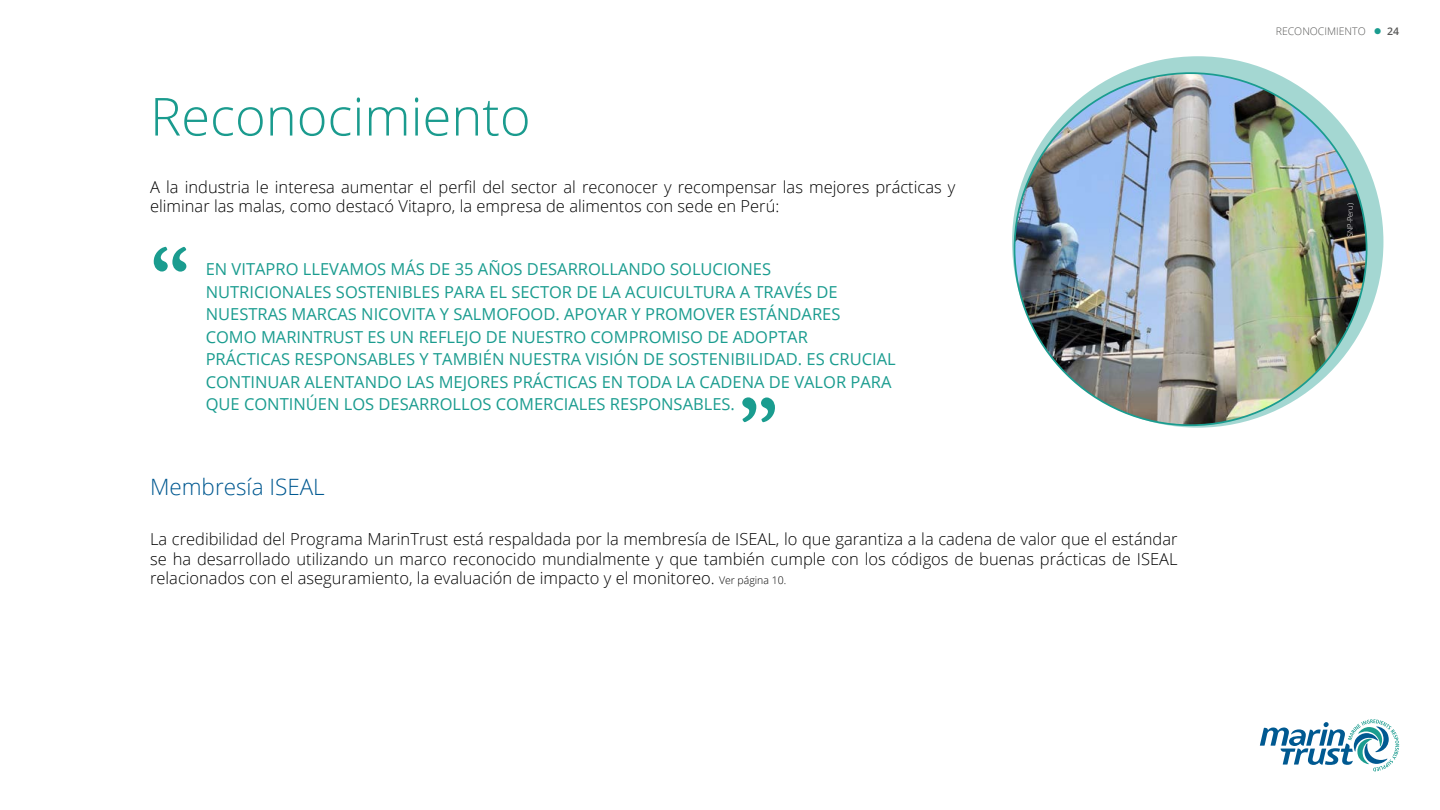
<style>
.page{position:relative;width:1440px;height:810px;background:#fff}
.page>*{position:absolute;margin:0;border:0;box-sizing:border-box;transform-origin:0 0}
.t1{font:700 78.75px "Garamond";color:#1a9c8f}
.t2{font:300 52.5px "Open Sans";color:#1a9b8e}
.t3{font:300 22.5px "Open Sans";color:#005991}
.t4{font:300 16.5px/19.5px "Open Sans";color:#000}
.t5{font:16.5px/22.5px "Open Sans";color:#1a9c8f}
.t6{font:300 10.5px "Open Sans";color:#575756}
.t7{font:300 7.5px "Open Sans";color:#fff}
.s1{font-size:10.5px}
.s2{color:#1a9c8f}
.s3{font-weight:600}
</style>
<div class="page">
<svg style="left:1260px;top:719px;width:139px;height:52px"></svg>
<svg style="left:1012px;top:56px;width:371px;height:372px;background:#9ad2cd"></svg>
<img style="left:1015px;top:73px;width:352px;height:352px;border-radius:176px">
<h2 class="t2" style="left:150px;top:81px;width:382px">Reconocimiento</h2>
<p class="t4" style="left:150px;top:177px;width:807px">A la industria le interesa aumentar el perfil del sector al reconocer y recompensar las mejores prácticas y eliminar las malas, como destacó Vitapro, la empresa de alimentos con sede en Perú:</p>
<h1 class="t1" style="left:150px;top:219px;width:40px">“</h1>
<p class="t5" style="left:206px;top:258px;width:692px">EN VITAPRO LLEVAMOS MÁS DE 35 AÑOS DESARROLLANDO SOLUCIONES NUTRICIONALES SOSTENIBLES PARA EL SECTOR DE LA ACUICULTURA A TRAVÉS DE NUESTRAS MARCAS NICOVITA Y SALMOFOOD. APOYAR Y PROMOVER ESTÁNDARES<br>COMO MARINTRUST ES UN REFLEJO DE NUESTRO COMPROMISO DE ADOPTAR PRÁCTICAS RESPONSABLES Y TAMBIÉN NUESTRA VISIÓN DE SOSTENIBILIDAD. ES CRUCIAL CONTINUAR ALENTANDO LAS MEJORES PRÁCTICAS EN TODA LA CADENA DE VALOR PARA QUE CONTINÚEN LOS DESARROLLOS COMERCIALES RESPONSABLES.</p>
<h1 class="t1" style="left:779px;top:450px;width:40px;rotate:-180deg">“</h1>
<h3 class="t3" style="left:150px;top:471px;width:176px">Membresía ISEAL</h3>
<p class="t4" style="left:150px;top:529px;width:1029px;text-align:justify">La credibilidad del Programa MarinTrust está respaldada por la membresía de ISEAL, lo que garantiza a la cadena de valor que el estándar se ha desarrollado utilizando un marco reconocido mundialmente y que también cumple con los códigos de buenas prácticas de ISEAL relacionados con el aseguramiento, la evaluación de impacto y el monitoreo. <span class="s1">Ver página 10.</span></p>
<p class="t6" style="left:1276px;top:24px;width:125px">RECONOCIMIENTO <span class="s2">●</span> <span class="s3">24</span></p>
<p class="t7" style="left:1345px;top:237px;width:36px;rotate:-90deg">SNP-Peru)</p>
</div>
